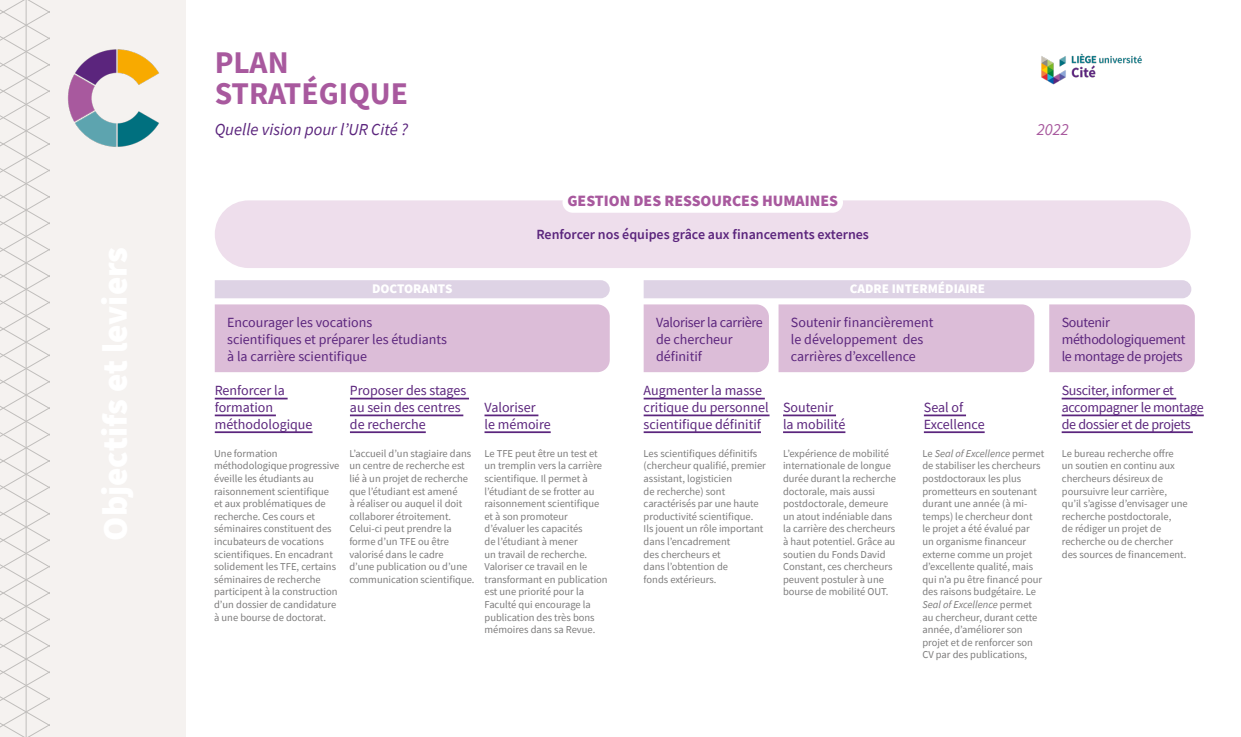
<style>
.page{position:relative;width:1241px;height:737px;background:#fff}
.page>*{position:absolute;margin:0;border:0;box-sizing:border-box;transform-origin:0 0}
.t1{font:700 31.5px/30.6px "Source Sans Pro";color:#a8599e}
.t2{font:italic 16.8px "Source Sans Pro";color:#5b257d}
.t3{font:italic 16.8px "Source Sans Pro";color:#a8599e}
.t4{font:900 15.75px "Source Sans Pro";color:#a8599e}
.t5{font:14px/16.8px "Source Sans Pro";color:#5b257d}
.t6{font:14px/16.8px "Source Sans Pro";letter-spacing:-.02em;color:#5b257d}
.t7{font:600 14px "Source Sans Pro";color:#5b257d}
.t8{font:900 13.12px "Source Sans Pro";color:#fff}
.t9{font:10.5px/12.6px "Source Sans Pro";color:#7c7b7b}
.s1{font-style:italic}
</style>
<div class="page">
<div style="left:0;top:0;width:186px;height:737px;background:#f5f2f0"></div>
<img style="left:68px;top:50px;width:91px;height:97px">
<img style="left:1041px;top:53px;width:101px;height:32px">
<svg style="left:0;top:0;width:50px;height:737px"></svg>
<hr style="left:26px;top:0;width:1px;height:737px;background:#1d1d1b">
<hr style="left:215px;top:398px;width:72px;height:1px;background:#5b257d">
<hr style="left:215px;top:414px;width:61px;height:2px;background:#5b257d">
<hr style="left:215px;top:431px;width:97px;height:2px;background:#5b257d">
<hr style="left:350px;top:398px;width:119px;height:1px;background:#5b257d">
<hr style="left:350px;top:414px;width:113px;height:2px;background:#5b257d">
<hr style="left:350px;top:431px;width:76px;height:2px;background:#5b257d">
<hr style="left:484px;top:414px;width:54px;height:2px;background:#5b257d">
<hr style="left:484px;top:431px;width:66px;height:2px;background:#5b257d">
<div style="left:643px;top:304px;width:125px;height:68px;background:#dcbdd8"></div>
<div style="left:778px;top:304px;width:256px;height:68px;background:#dcbdd8"></div>
<div style="left:1049px;top:304px;width:145px;height:68px;background:#dcbdd8"></div>
<div style="left:215px;top:304px;width:394px;height:68px;background:#dcbdd8"></div>
<div style="left:215px;top:200px;width:975px;height:68px;background:#eedeec;border-radius:34px"></div>
<div style="left:562px;top:192px;width:280px;height:21px;background:#fff;border-radius:10px"></div>
<div style="left:215px;top:280px;width:394px;height:18px;background:#ded3e5"></div>
<div style="left:643px;top:280px;width:548px;height:18px;background:#ded3e5"></div>
<hr style="left:643px;top:398px;width:121px;height:1px;background:#5b257d">
<hr style="left:643px;top:414px;width:126px;height:2px;background:#5b257d">
<hr style="left:643px;top:431px;width:117px;height:2px;background:#5b257d">
<hr style="left:783px;top:414px;width:52px;height:2px;background:#5b257d">
<hr style="left:783px;top:431px;width:62px;height:2px;background:#5b257d">
<hr style="left:923px;top:414px;width:42px;height:2px;background:#5b257d">
<hr style="left:923px;top:431px;width:61px;height:2px;background:#5b257d">
<hr style="left:1061px;top:398px;width:114px;height:1px;background:#5b257d">
<hr style="left:1061px;top:414px;width:142px;height:2px;background:#5b257d">
<hr style="left:1061px;top:431px;width:131px;height:2px;background:#5b257d">
<h1 class="t1" style="left:215px;top:47px;width:195px">PLAN<br>STRATÉGIQUE</h1>
<h2 class="t2" style="left:215px;top:119px;width:195px">Quelle vision pour l’UR Cité ?</h2>
<h2 class="t3" style="left:1036px;top:119px;width:34px">2022</h2>
<h3 class="t4" style="left:567px;top:190px;width:272px">GESTION DES RESSOURCES HUMAINES</h3>
<h3 class="t7" style="left:536px;top:226px;width:334px">Renforcer nos équipes grâce aux financements externes</h3>
<p class="t8" style="left:372px;top:279px;width:82px">DOCTORANTS</p>
<p class="t8" style="left:849px;top:279px;width:137px">CADRE INTERMÉDIAIRE</p>
<h3 class="t5" style="left:227px;top:314px;width:221px">Encourager les vocations scientifiques et préparer les étudiants à la carrière scientifique</h3>
<h3 class="t5" style="left:215px;top:382px;width:99px">Renforcer la formation méthodologique</h3>
<h3 class="t5" style="left:350px;top:382px;width:118px">Proposer des stages au sein des centres de recherche</h3>
<h3 class="t5" style="left:484px;top:399px;width:68px">Valoriser<br>le mémoire</h3>
<p class="t9" style="left:214px;top:447px;width:127px">Une formation méthodologique progressive éveille les étudiants au raisonnement scientifique et aux problématiques de recherche. Ces cours et séminaires constituent des incubateurs de vocations scientifiques. En encadrant solidement les TFE, certains séminaires de recherche participent à la construction d’un dossier de candidature à une bourse de doctorat.</p>
<p class="t9" style="left:349px;top:447px;width:127px">L’accueil d’un stagiaire dans un centre de recherche est lié à un projet de recherche que l’étudiant est amené<br>à réaliser ou auquel il doit collaborer étroitement.<br>Celui-ci peut prendre la forme d’un TFE ou être valorisé dans le cadre<br>d’une publication ou d’une communication scientifique.</p>
<p class="t9" style="left:484px;top:447px;width:125px">Le TFE peut être un test et un tremplin vers la carrière scientifique. Il permet à l’étudiant de se frotter au raisonnement scientifique et à son promoteur d’évaluer les capacités<br>de l’étudiant à mener<br>un travail de recherche.<br>Valoriser ce travail en le transformant en publication est une priorité pour la<br>Faculté qui encourage la publication des très bons mémoires dans sa Revue.</p>
<h3 class="t6" style="left:656px;top:314px;width:108px">Valoriser la carrière de chercheur définitif</h3>
<h3 class="t5" style="left:790px;top:314px;width:144px">Soutenir financièrement le développement des carrières d’excellence</h3>
<h3 class="t6" style="left:1061px;top:314px;width:125px">Soutenir méthodologiquement le montage de projets</h3>
<h3 class="t5" style="left:643px;top:382px;width:126px">Augmenter la masse critique du personnel scientifique définitif</h3>
<h3 class="t5" style="left:783px;top:399px;width:64px">Soutenir la mobilité</h3>
<h3 class="t5" style="left:923px;top:399px;width:62px">Seal of<br>Excellence</h3>
<h3 class="t6" style="left:1061px;top:382px;width:143px">Susciter, informer et accompagner le montage de dossier et de projets</h3>
<p class="t9" style="left:643px;top:447px;width:124px">Les scientifiques définitifs (chercheur qualifié, premier assistant, logisticien<br>de recherche) sont caractérisés par une haute productivité scientifique.<br>Ils jouent un rôle important dans l’encadrement<br>des chercheurs et<br>dans l’obtention de<br>fonds extérieurs.</p>
<p class="t9" style="left:783px;top:447px;width:114px">L’expérience de mobilité internationale de longue durée durant la recherche doctorale, mais aussi postdoctorale, demeure un atout indéniable dans la carrière des chercheurs à haut potentiel. Grâce au soutien du Fonds David<br>Constant, ces chercheurs peuvent postuler à une bourse de mobilité OUT.</p>
<p class="t9" style="left:922px;top:447px;width:123px">Le <span class="s1">Seal of Excellence</span> permet de stabiliser les chercheurs postdoctoraux les plus prometteurs en soutenant durant une année (à mi&shy;temps) le chercheur dont<br>le projet a été évalué par<br>un organisme financeur externe comme un projet d’excellente qualité, mais qui n’a pu être financé pour des raisons budgétaire. Le<br><span class="s1">Seal of Excellence</span> permet au chercheur, durant cette année, d’améliorer son projet et de renforcer son<br>CV par des publications,</p>
<p class="t9" style="left:1061px;top:447px;width:127px">Le bureau recherche offre un soutien en continu aux chercheurs désireux de poursuivre leur carrière, qu’il s’agisse d’envisager une recherche postdoctorale,<br>de rédiger un projet de recherche ou de chercher des sources de financement.</p>
</div>
